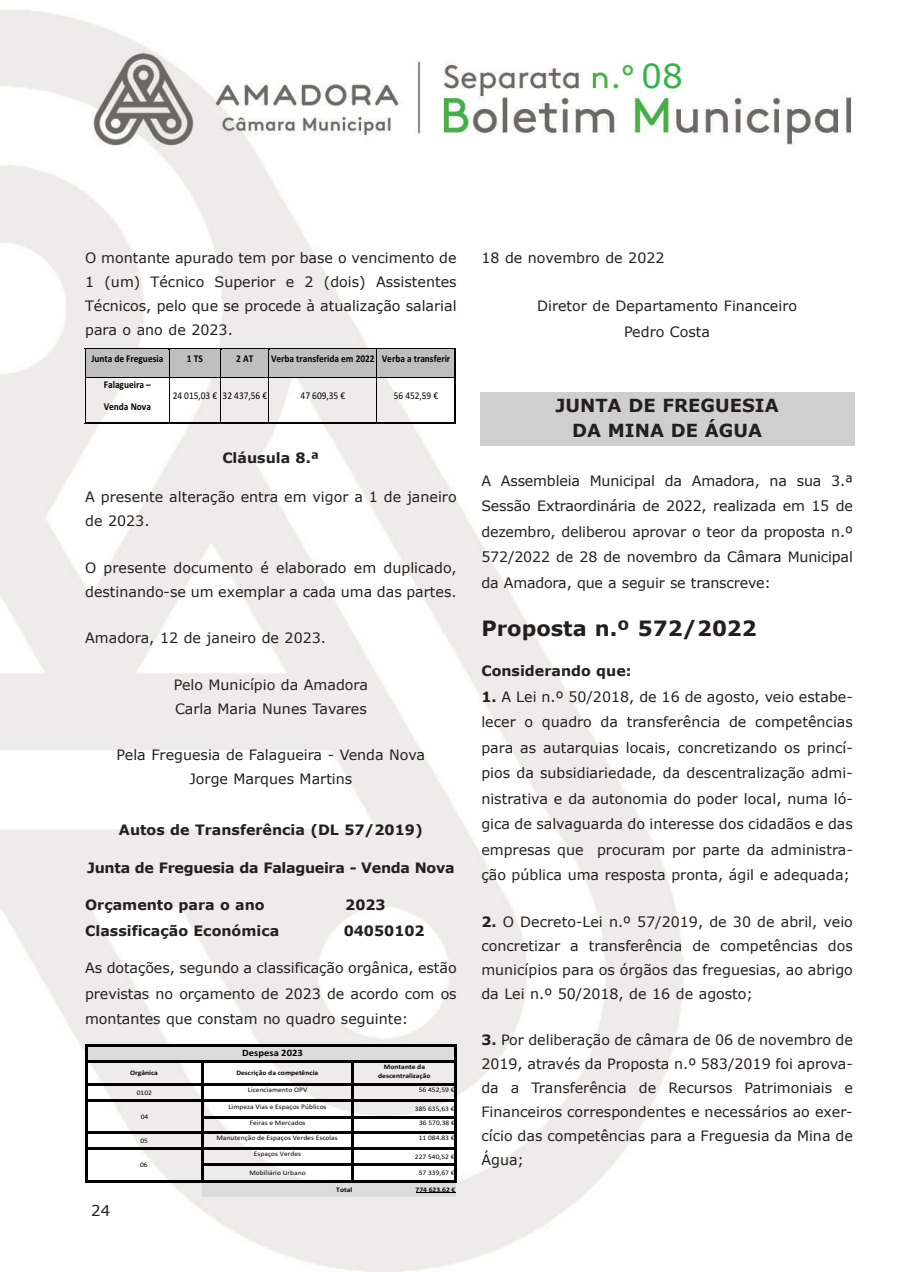
<style>
.page{position:relative;width:902px;height:1272px;background:#fff}
.page>*{position:absolute;margin:0;border:0;box-sizing:border-box;transform-origin:0 0}
.t1{font:33px "Verdana";color:#31b44b}
.t2{font:700 21px "Verdana";color:#231f20}
.t3{font:700 18px/25.5px "Verdana";color:#231f20;text-align:center}
.t4{font:15px "Verdana";color:#231f20}
.t5{font:14.25px/24px "Verdana";color:#231f20;text-align:justify}
.t6{font:700 14.25px "Verdana";color:#231f20}
.t7{font:700 14.25px "Verdana";letter-spacing:-.02em;color:#231f20}
.t8{font:700 10.35px/21.9px "Calibri";color:#000;scale:.9 1}
.t9{font:10.35px "Calibri";letter-spacing:.005em;color:#000;scale:.9 1}
.t10{font:700 9.75px "Calibri";letter-spacing:-.005em;color:#000;scale:1.08 1}
.t11{font:6.9px "Calibri";color:#000;scale:1.08 1}
.t12{font:700 6.9px/9.1px "Calibri";color:#000;text-align:center;scale:1.08 1}
.s1{font-weight:700}
</style>
<div class="page">
<img style="left:0;top:9px;width:855px;height:1262px">
<div style="left:84px;top:1199px;width:34px;height:21px;background:#fff"></div>
<div style="left:480px;top:392px;width:374px;height:54px;background:#d0cfd0"></div>
<div style="left:86px;top:349px;width:83px;height:28px;background:#bfbfbf"></div>
<div style="left:169px;top:349px;width:51px;height:28px;background:#bfbfbf"></div>
<div style="left:221px;top:349px;width:48px;height:28px;background:#bfbfbf"></div>
<div style="left:269px;top:349px;width:107px;height:28px;background:#bfbfbf"></div>
<div style="left:377px;top:349px;width:77px;height:28px;background:#bfbfbf"></div>
<hr style="left:86px;top:348px;width:83px;height:1px;background:#000">
<hr style="left:170px;top:348px;width:50px;height:1px;background:#000">
<hr style="left:222px;top:348px;width:47px;height:1px;background:#000">
<hr style="left:270px;top:348px;width:106px;height:1px;background:#000">
<hr style="left:378px;top:348px;width:76px;height:1px;background:#000">
<svg style="left:169px;top:348px;width:1px;height:29px"></svg>
<svg style="left:220px;top:348px;width:2px;height:29px"></svg>
<svg style="left:376px;top:348px;width:2px;height:29px"></svg>
<svg style="left:85px;top:348px;width:1px;height:30px"></svg>
<hr style="left:86px;top:377px;width:83px;height:1px;background:#000">
<hr style="left:169px;top:377px;width:51px;height:1px;background:#000">
<hr style="left:220px;top:377px;width:234px;height:1px;background:#000">
<svg style="left:454px;top:348px;width:2px;height:30px"></svg>
<hr style="left:86px;top:378px;width:1px;height:44px;background:#000">
<hr style="left:85px;top:378px;width:1px;height:45px;background:#000">
<hr style="left:86px;top:423px;width:83px;height:1px;background:#000">
<hr style="left:86px;top:422px;width:83px;height:1px;background:#000">
<hr style="left:169px;top:378px;width:1px;height:44px;background:#000">
<hr style="left:169px;top:423px;width:51px;height:1px;background:#000">
<hr style="left:170px;top:422px;width:50px;height:1px;background:#000">
<hr style="left:220px;top:378px;width:1px;height:44px;background:#000">
<hr style="left:220px;top:423px;width:49px;height:1px;background:#000">
<hr style="left:222px;top:422px;width:47px;height:1px;background:#000">
<hr style="left:269px;top:378px;width:1px;height:44px;background:#000">
<hr style="left:269px;top:423px;width:107px;height:1px;background:#000">
<hr style="left:270px;top:422px;width:106px;height:1px;background:#000">
<hr style="left:376px;top:378px;width:1px;height:44px;background:#000">
<hr style="left:376px;top:423px;width:78px;height:1px;background:#000">
<hr style="left:378px;top:422px;width:76px;height:1px;background:#000">
<hr style="left:455px;top:378px;width:1px;height:44px;background:#000">
<hr style="left:454px;top:378px;width:1px;height:44px;background:#000">
<div style="left:88px;top:1046px;width:114px;height:14px;background:#dbdbdb"></div>
<div style="left:202px;top:1046px;width:253px;height:14px;background:#dbdbdb"></div>
<hr style="left:85px;top:1044px;width:371px;height:2px;background:#000">
<hr style="left:85px;top:1046px;width:3px;height:14px;background:#000">
<hr style="left:85px;top:1060px;width:369px;height:2px;background:#000">
<svg style="left:454px;top:1046px;width:2px;height:16px"></svg>
<hr style="left:85px;top:1062px;width:3px;height:21px;background:#000">
<hr style="left:201px;top:1062px;width:2px;height:21px;background:#000">
<hr style="left:351px;top:1062px;width:2px;height:21px;background:#000">
<hr style="left:454px;top:1062px;width:2px;height:21px;background:#000">
<hr style="left:85px;top:1083px;width:369px;height:2px;background:#000">
<hr style="left:85px;top:1085px;width:3px;height:14px;background:#000">
<hr style="left:85px;top:1099px;width:369px;height:2px;background:#000">
<hr style="left:85px;top:1101px;width:3px;height:14px;background:#000">
<hr style="left:201px;top:1115px;width:253px;height:3px;background:#000">
<svg style="left:85px;top:1115px;width:3px;height:16px"></svg>
<hr style="left:85px;top:1131px;width:369px;height:2px;background:#000">
<hr style="left:85px;top:1133px;width:3px;height:14px;background:#000">
<hr style="left:85px;top:1147px;width:369px;height:2px;background:#000">
<hr style="left:85px;top:1149px;width:3px;height:14px;background:#000">
<hr style="left:201px;top:1163px;width:253px;height:2px;background:#000">
<hr style="left:85px;top:1165px;width:3px;height:15px;background:#000">
<svg style="left:201px;top:1085px;width:2px;height:95px"></svg>
<svg style="left:351px;top:1085px;width:2px;height:95px"></svg>
<div style="left:202px;top:1182px;width:150px;height:15px;background:#dbdbdb"></div>
<div style="left:352px;top:1182px;width:103px;height:15px;background:#dbdbdb"></div>
<hr style="left:415px;top:1192px;width:40px;height:1px;background:#000">
<hr style="left:85px;top:1180px;width:369px;height:2px;background:#000">
<svg style="left:454px;top:1083px;width:2px;height:99px"></svg>
<h1 class="t1" style="left:641px;top:55px;width:43px">08</h1>
<p class="t5" style="left:85px;top:246px;width:373px">O montante apurado tem por base o vencimento de 1 (um) Técnico Superior e 2 (dois) Assistentes Técnicos, pelo que se procede à atualização salarial para o ano de 2023.</p>
<p class="t8" style="left:91px;top:349px;width:82px">Junta de Freguesia</p>
<p class="t8" style="left:187px;top:349px;width:19px">1 TS</p>
<p class="t8" style="left:236px;top:349px;width:21px">2 AT</p>
<p class="t8" style="left:271px;top:349px;width:200px">Verba transferida em 2022 Verba a transferir</p>
<p class="t8" style="left:104px;top:374px;width:54px">Falagueira –<br>Venda Nova</p>
<p class="t9" style="left:173px;top:392px;width:106px">24 015,03 € 32 437,56 €</p>
<p class="t9" style="left:300px;top:392px;width:51px">47 609,35 €</p>
<p class="t9" style="left:393px;top:392px;width:51px">56 452,59 €</p>
<p class="t6" style="left:222px;top:448px;width:99px">Cláusula 8.ª</p>
<p class="t5" style="left:85px;top:484px;width:373px">A presente alteração entra em vigor a 1 de janeiro de 2023.</p>
<p class="t5" style="left:85px;top:555px;width:373px">O presente documento é elaborado em duplicado, destinando-se um exemplar a cada uma das partes.</p>
<p class="t5" style="left:85px;top:625px;width:242px">Amadora, 12 de janeiro de 2023.</p>
<p class="t5" style="left:174px;top:672px;width:196px">Pelo Município da Amadora<br>Carla Maria Nunes Tavares</p>
<p class="t5" style="left:117px;top:742px;width:310px;text-align:center">Pela Freguesia de Falagueira - Venda Nova<br>Jorge Marques Martins</p>
<p class="t6" style="left:119px;top:820px;width:305px">Autos de Transferência (DL 57/2019)</p>
<p class="t7" style="left:87px;top:858px;width:369px">Junta de Freguesia da Falagueira - Venda Nova</p>
<p class="t6" style="left:85px;top:895px;width:181px">Orçamento para o ano</p>
<p class="t6" style="left:345px;top:895px;width:42px">2023</p>
<p class="t6" style="left:85px;top:921px;width:196px">Classificação Económica</p>
<p class="t6" style="left:343px;top:921px;width:83px">04050102</p>
<p class="t5" style="left:85px;top:954px;width:373px;line-height:25.5px">As dotações, segundo a classificação orgânica, estão previstas no orçamento de 2023 de acordo com os montantes que constam no quadro seguinte:</p>
<p class="t10" style="left:242px;top:1049px;width:57px">Despesa 2023</p>
<p class="t12" style="left:130px;top:1068px;width:27px">Orgânica</p>
<p class="t12" style="left:236px;top:1068px;width:77px">Descrição da competência</p>
<p class="t12" style="left:378px;top:1062px;width:50px">Montante da descentralização</p>
<p class="t11" style="left:137px;top:1090px;width:16px">0102</p>
<p class="t11" style="left:248px;top:1087px;width:56px">Licenciamento OPV</p>
<p class="t11" style="left:419px;top:1087px;width:35px">56 452,59 €</p>
<p class="t11" style="left:141px;top:1113px;width:9px">04</p>
<p class="t11" style="left:228px;top:1103px;width:92px">Limpeza Vias e Espaços Públicos</p>
<p class="t11" style="left:415px;top:1105px;width:38px">385 635,63 €</p>
<p class="t11" style="left:250px;top:1120px;width:53px">Feiras e Mercados</p>
<p class="t11" style="left:419px;top:1119px;width:35px">36 570,38 €</p>
<p class="t4" style="left:91px;top:1201px;width:21px">24</p>
<p class="t11" style="left:140px;top:1138px;width:9px">05</p>
<p class="t11" style="left:216px;top:1135px;width:114px">Manutenção de Espaços Verdes Escolas</p>
<p class="t11" style="left:418px;top:1135px;width:35px">11 084.83 €</p>
<p class="t11" style="left:140px;top:1162px;width:9px">06</p>
<p class="t11" style="left:254px;top:1151px;width:45px">Espaços Verdes</p>
<p class="t11" style="left:415px;top:1153px;width:38px">227 540,52 €</p>
<p class="t11" style="left:249px;top:1170px;width:54px">Mobiliário Urbano</p>
<p class="t11" style="left:419px;top:1170px;width:35px">57 339,67 €</p>
<p class="t12" style="left:336px;top:1185px;width:16px">Total</p>
<p class="t12" style="left:415px;top:1185px;width:38px">774 623.62 €</p>
<p class="t5" style="left:481px;top:246px;width:185px">18 de novembro de 2022</p>
<p class="t5" style="left:537px;top:293px;width:261px;line-height:25.5px;text-align:center">Diretor de Departamento Financeiro<br>Pedro Costa</p>
<p class="t3" style="left:555px;top:392px;width:225px">JUNTA DE FREGUESIA<br>DA MINA DE ÁGUA</p>
<p class="t5" style="left:481px;top:467px;width:373px;line-height:25.5px">A Assembleia Municipal da Amadora, na sua 3.ª Sessão Extraordinária de 2022, realizada em 15 de dezembro, deliberou aprovar o teor da proposta n.º 572/2022 de 28 de novembro da Câmara Municipal da Amadora, que a seguir se transcreve:</p>
<h2 class="t2" style="left:481px;top:614px;width:277px">Proposta n.º 572/2022</h2>
<p class="t6" style="left:481px;top:661px;width:152px">Considerando que:</p>
<p class="t5" style="left:481px;top:683px;width:373px;line-height:25.5px"><span class="s1">1.</span> A Lei n.º 50/2018, de 16 de agosto, veio estabe&shy;lecer o quadro da transferência de competências para as autarquias locais, concretizando os princí&shy;pios da subsidiariedade, da descentralização admi&shy;nistrativa e da autonomia do poder local, numa ló&shy;gica de salvaguarda do interesse dos cidadãos e das empresas que procuram por parte da administra&shy;ção pública uma resposta pronta, ágil e adequada;</p>
<p class="t5" style="left:481px;top:909px;width:373px"><span class="s1">2.</span> O Decreto-Lei n.º 57/2019, de 30 de abril, veio concretizar a transferência de competências dos municípios para os órgãos das freguesias, ao abrigo da Lei n.º 50/2018, de 16 de agosto;</p>
<p class="t5" style="left:481px;top:1027px;width:373px"><span class="s1">3.</span> Por deliberação de câmara de 06 de novembro de 2019, através da Proposta n.º 583/2019 foi aprova&shy;da a Transferência de Recursos Patrimoniais e Financeiros correspondentes e necessários ao exer&shy;cício das competências para a Freguesia da Mina de Água;</p>
</div>
